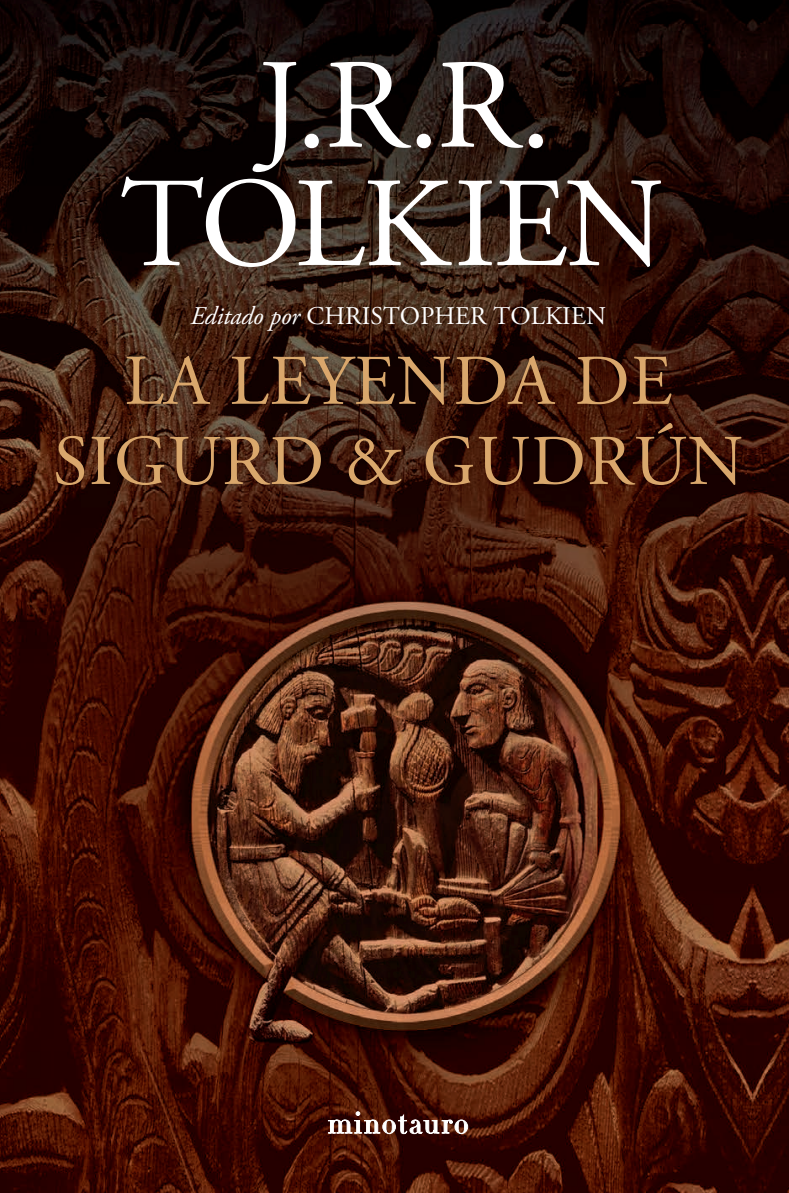
<style>
.page{position:relative;width:789px;height:1193px;background:#fff}
.page>*{position:absolute;margin:0;border:0;box-sizing:border-box;transform-origin:0 0}
.t1{font:127.4px/118.5px "Adobe Garamond Pro";letter-spacing:-.025em;color:#fff;text-align:center}
.t2{font:71.05px/80.1px "Adobe Garamond Pro";letter-spacing:.015em;color:#d9a76c;text-align:center}
.t3{font:25.55px "Adobe Garamond Pro";letter-spacing:.005em;color:#fff}
.s1{font-style:italic}
</style>
<div class="page">
<img style="left:0;top:0;width:789px;height:1193px">
<svg style="left:328px;top:1111px;width:139px;height:23px"></svg>
<div style="left:455px;top:1119px;width:13px;height:14px;border:1px solid #fff;border-radius:50%"></div>
<div style="left:458px;top:1120px;width:6px;height:13px;border:1px solid #fff;border-radius:50%"></div>
<img style="left:51px;top:300px;width:695px;height:190px">
<h1 class="t1" style="left:120px;top:43px;width:545px">J.R.R.<br>TOLKIEN</h1>
<p class="t3" style="left:190px;top:300px;width:417px"><span class="s1">Editado por</span> CHRISTOPHER TOLKIEN</p>
<h2 class="t2" style="left:53px;top:339px;width:691px">LA LEYENDA DE<br>SIGURD &amp; GUDRÚN</h2>
</div>
